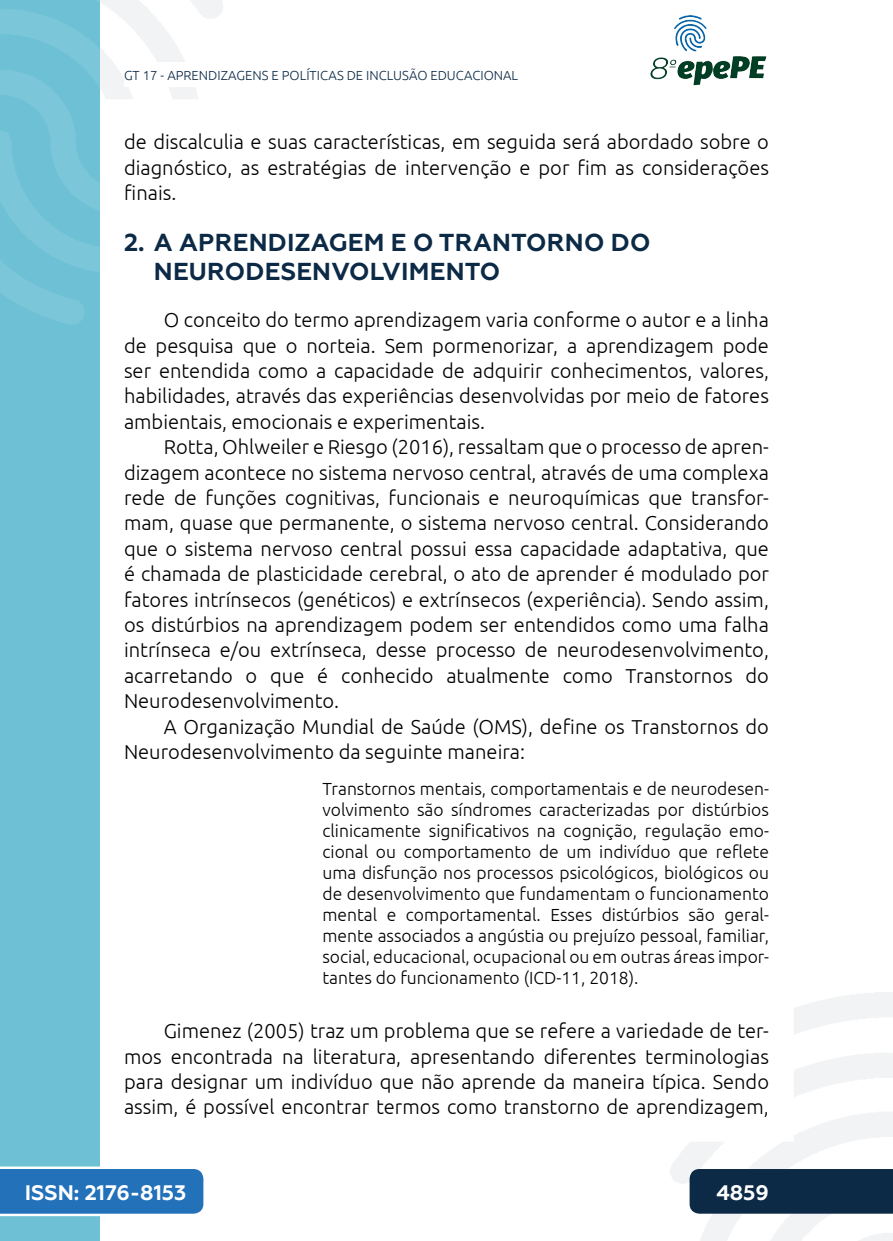
<style>
.page{position:relative;width:893px;height:1241px;background:#fff}
.page>*{position:absolute;margin:0;border:0;box-sizing:border-box;transform-origin:0 0}
._3_SUBTÍTULO{font:700 24.5px/29.4px "Geometria";letter-spacing:.01em;color:#0c2a46}
.t1{font:700 21px "Geometria";color:#fff}
._5_CORPO{font:300 20.12px/25.4px "Ubuntu";color:#000;text-align:justify}
._8_CITACAO{font:300 17.5px/21px "Ubuntu";color:#000;text-align:justify}
.t2{font:300 13.12px "Ubuntu";color:#0c2a46}
</style>
<div class="page">
<svg style="left:670px;top:992px;width:223px;height:248px"></svg>
<svg style="left:99px;top:0;width:124px;height:324px"></svg>
<img style="left:650px;top:15px;width:117px;height:71px">
<div style="left:0;top:0;width:99px;height:1240px;background:#6ec0d5"></div>
<svg style="left:0;top:0;width:99px;height:325px"></svg>
<svg style="left:0;top:1166px;width:203px;height:49px"></svg>
<div style="left:690px;top:1168px;width:203px;height:45px;background:#0c2a46"></div>
<div style="left:124px;top:62px;width:516px;height:25px;background:#fff"></div>
<p class="t2" style="left:124px;top:67px;width:396px">GT 17 - APRENDIZAGENS E POLÍTICAS DE INCLUSÃO EDUCACIONAL</p>
<p class="_5_CORPO" style="left:124px;top:129px;width:646px">de discalculia e suas características, em seguida será abordado sobre o diagnóstico, as estratégias de intervenção e por fim as considerações finais.</p>
<p class="_3_SUBTÍTULO" style="left:154px;top:228px;width:498px;text-indent:-30px">2. A APRENDIZAGEM E O TRANTORNO DO<br>NEURODESENVOLVIMENTO</p>
<p class="_5_CORPO" style="left:124px;top:307px;width:646px;text-indent:40px">O conceito do termo aprendizagem varia conforme o autor e a linha de pesquisa que o norteia. Sem pormenorizar, a aprendizagem pode ser entendida como a capacidade de adquirir conhecimentos, valores, habilidades, através das experiências desenvolvidas por meio de fatores ambientais, emocionais e experimentais.</p>
<p class="_5_CORPO" style="left:124px;top:434px;width:646px;text-indent:40px">Rotta, Ohlweiler e Riesgo (2016), ressaltam que o processo de apren&shy;dizagem acontece no sistema nervoso central, através de uma complexa rede de funções cognitivas, funcionais e neuroquímicas que transfor&shy;mam, quase que permanente, o sistema nervoso central. Considerando que o sistema nervoso central possui essa capacidade adaptativa, que é chamada de plasticidade cerebral, o ato de aprender é modulado por fatores intrínsecos (genéticos) e extrínsecos (experiência). Sendo assim, os distúrbios na aprendizagem podem ser entendidos como uma falha intrínseca e/ou extrínseca, desse processo de neurodesenvolvimento, acarretando o que é conhecido atualmente como Transtornos do Neurodesenvolvimento.</p>
<p class="_5_CORPO" style="left:124px;top:713px;width:646px;text-indent:40px">A Organização Mundial de Saúde (OMS), define os Transtornos do<br>Neurodesenvolvimento da seguinte maneira:</p>
<p class="_8_CITACAO" style="left:322px;top:777px;width:448px">Transtornos mentais, comportamentais e de neurodesen&shy;volvimento são síndromes caracterizadas por distúrbios clinicamente significativos na cognição, regulação emo&shy;cional ou comportamento de um indivíduo que reflete uma disfunção nos processos psicológicos, biológicos ou de desenvolvimento que fundamentam o funcionamento mental e comportamental. Esses distúrbios são geral&shy;mente associados a angústia ou prejuízo pessoal, familiar, social, educacional, ocupacional ou em outras áreas impor&shy;tantes do funcionamento (ICD-11, 2018).</p>
<p class="_5_CORPO" style="left:124px;top:1017px;width:646px;text-indent:40px">Gimenez (2005) traz um problema que se refere a variedade de ter&shy;mos encontrada na literatura, apresentando diferentes terminologias para designar um indivíduo que não aprende da maneira típica. Sendo assim, é possível encontrar termos como transtorno de aprendizagem,</p>
<p class="t1" style="left:25px;top:1179px;width:163px">ISSN: 2176-8153</p>
<p class="t1" style="left:716px;top:1179px;width:54px">4859</p>
</div>
